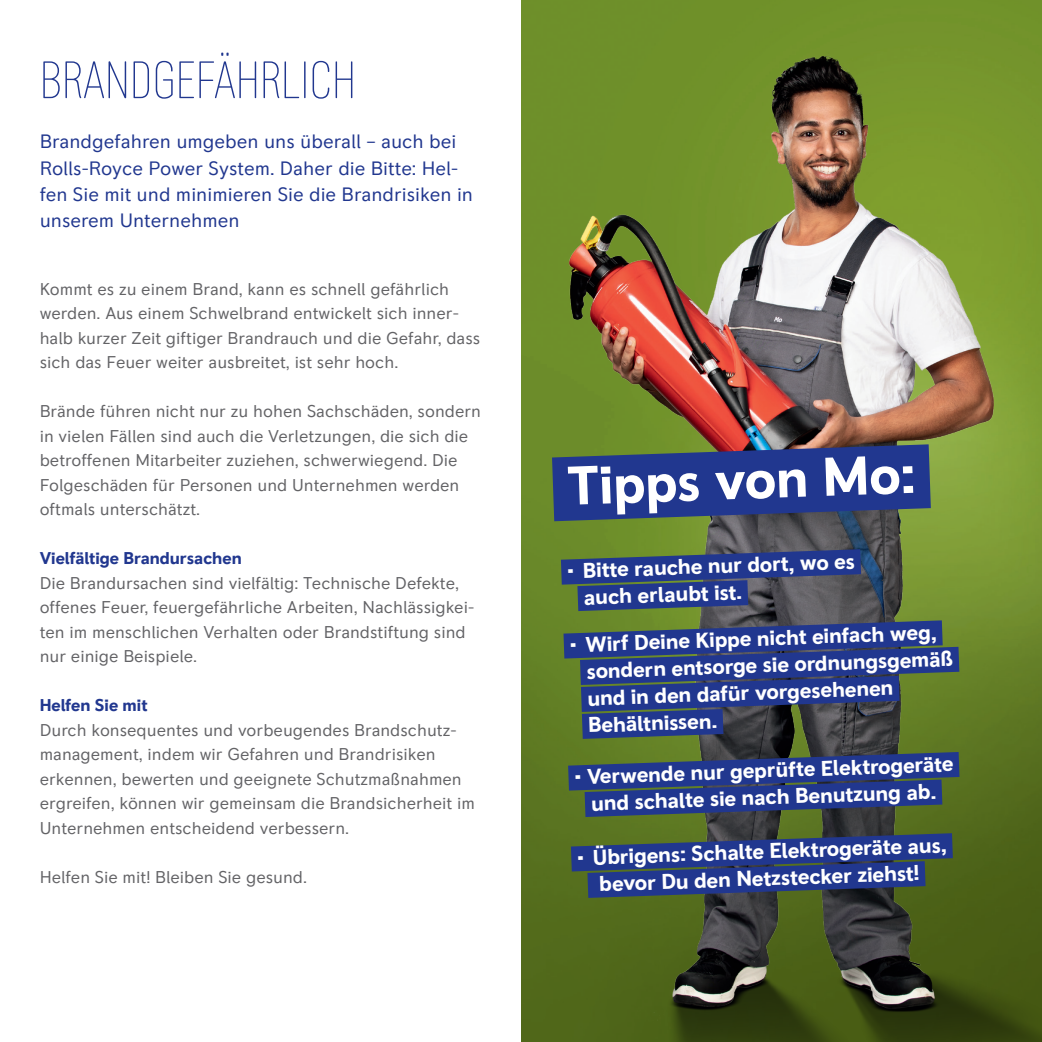
<style>
.page{position:relative;width:1042px;height:1042px;background:#fff}
.page>*{position:absolute;margin:0;border:0;box-sizing:border-box;transform-origin:0 0}
.t1{font:700 54.43px "RR Pioneer";color:#fff}
.t2{font:200 condensed 52.5px "RR Pioneer";color:#21378f}
.t3{font:700 21.35px/26.9px "RR Pioneer";color:#fff}
.t4{font:19.25px/26.2px "RR Pioneer";color:#21378f}
.t5{font:16.97px/24.5px "RR Pioneer";color:#636366}
.t6{font:700 16.97px "RR Pioneer";color:#21378f}
</style>
<div class="page">
<img style="left:521px;top:0;width:521px;height:1042px">
<svg style="left:535px;top:555px;width:450px;height:356px;background:#3c505e"></svg>
<svg style="left:521px;top:410px;width:474px;height:145px;background:#57635a"></svg>
<h2 class="t2" style="left:40px;top:50px;width:318px">BRANDGEFÄHRLICH</h2>
<p class="t4" style="left:40px;top:129px;width:435px">Brandgefahren umgeben uns überall – auch bei Rolls-Royce Power System. Daher die Bitte: Hel&shy;fen Sie mit und minimieren Sie die Brandrisiken in unserem Unternehmen</p>
<p class="t5" style="left:40px;top:277px;width:442px">Kommt es zu einem Brand, kann es schnell gefährlich werden. Aus einem Schwelbrand entwickelt sich inner&shy;halb kurzer Zeit giftiger Brandrauch und die Gefahr, dass sich das Feuer weiter ausbreitet, ist sehr hoch.</p>
<p class="t5" style="left:40px;top:399px;width:443px">Brände führen nicht nur zu hohen Sachschäden, sondern in vielen Fällen sind auch die Verletzungen, die sich die betroffenen Mitarbeiter zuziehen, schwerwiegend. Die Folgeschäden für Personen und Unternehmen werden oftmals unterschätzt.</p>
<p class="t6" style="left:40px;top:548px;width:204px">Vielfältige Brandursachen</p>
<p class="t5" style="left:40px;top:571px;width:436px">Die Brandursachen sind vielfältig: Technische Defekte, offenes Feuer, feuergefährliche Arbeiten, Nachlässigkei&shy;ten im menschlichen Verhalten oder Brandstiftung sind nur einige Beispiele.</p>
<p class="t6" style="left:40px;top:695px;width:109px">Helfen Sie mit</p>
<p class="t5" style="left:40px;top:718px;width:437px">Durch konsequentes und vorbeugendes Brandschutz&shy;management, indem wir Gefahren und Brandrisiken erkennen, bewerten und geeignete Schutzmaßnahmen ergreifen, können wir gemeinsam die Brandsicherheit im Unternehmen entscheidend verbessern.</p>
<p class="t5" style="left:40px;top:865px;width:269px">Helfen Sie mit! Bleiben Sie gesund.</p>
<h1 class="t1" style="left:566px;top:453px;width:349px;rotate:-2deg">Tipps von Mo:</h1>
<p class="t3" style="left:582px;top:557px;width:274px;text-indent:-16px;rotate:-2deg">• Bitte rauche nur dort, wo es auch erlaubt ist.</p>
<p class="t3" style="left:585px;top:631px;width:368px;text-indent:-16px;rotate:-2deg">• Wirf Deine Kippe nicht einfach weg, sondern entsorge sie ordnungsgemäß und in den dafür vorgesehenen<br>Behältnissen.</p>
<p class="t3" style="left:574px;top:764px;width:381px;text-align:center;rotate:-2deg">• Verwende nur geprüfte Elektrogeräte und schalte sie nach Benutzung ab.</p>
<p class="t3" style="left:576px;top:845px;width:371px;text-align:center;rotate:-2deg">• Übrigens: Schalte Elektrogeräte aus, bevor Du den Netzstecker ziehst!</p>
</div>
